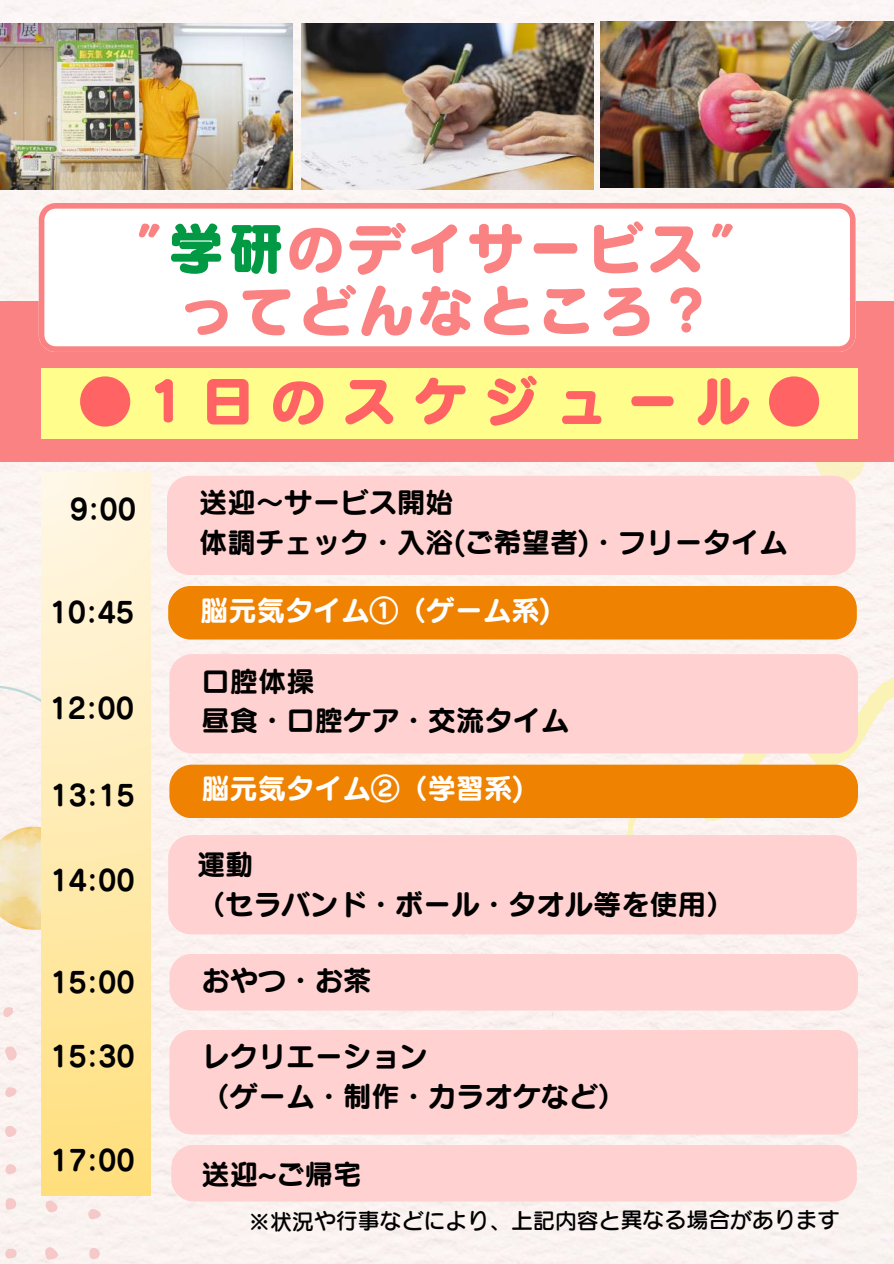
<style>
.page{position:relative;width:894px;height:1264px;background:#fff}
.page>*{position:absolute;margin:0;border:0;box-sizing:border-box;transform-origin:0 0}
.t1{font:55.8px "Canva Seurat Pro N EB";letter-spacing:.07em;color:#fa8282}
.t2{font:53.85px "Canva Seurat Pro N EB";letter-spacing:.315em;color:#ff6363}
.t3{font:28.35px/39.3px "Canva Seurat Pro N B";color:#000}
.t4{font:28.35px "Canva Seurat Pro N B";color:#fff}
.t5{font:21.9px "Canva Seurat Pro N DB";letter-spacing:-.005em;color:#000}
.s1{color:#029944}
</style>
<div class="page">
<div style="left:0;top:0;width:893px;height:1263px;background:#fbf3f1"></div>
<svg style="left:45px;top:1246px;width:13px;height:13px"></svg>
<svg style="left:5px;top:1046px;width:12px;height:14px"></svg>
<svg style="left:46px;top:1200px;width:12px;height:12px"></svg>
<svg style="left:88px;top:1208px;width:13px;height:11px"></svg>
<svg style="left:89px;top:1247px;width:11px;height:12px"></svg>
<svg style="left:6px;top:1197px;width:11px;height:12px"></svg>
<svg style="left:5px;top:1125px;width:12px;height:12px"></svg>
<svg style="left:5px;top:1248px;width:12px;height:10px"></svg>
<svg style="left:5px;top:1087px;width:12px;height:10px"></svg>
<svg style="left:5px;top:1164px;width:11px;height:10px"></svg>
<svg style="left:3px;top:1007px;width:10px;height:10px"></svg>
<svg style="left:601px;top:639px;width:292px;height:226px;fill:#fbf3f1"></svg>
<div style="left:815px;top:434px;width:49px;height:49px;background:linear-gradient(to right,#faf2c6,#faf1c3);border-radius:50%"></div>
<div style="left:0;top:685px;width:41px;height:141px;background:#fbf3f1"></div>
<div style="left:0;top:301px;width:893px;height:160px;background:#fa8282"></div>
<img style="left:0;top:826px;width:41px;height:103px">
<svg style="left:39px;top:203px;width:816px;height:148px"></svg>
<div style="left:41px;top:367px;width:816px;height:71px;background:#fffe8c"></div>
<img style="left:600px;top:21px;width:293px;height:166px">
<img style="left:301px;top:23px;width:292px;height:166px">
<img style="left:0;top:23px;width:293px;height:166px">
<div style="left:41px;top:472px;width:110px;height:722px;background:linear-gradient(to bottom,#fff7e7,#ffdf7c)"></div>
<div style="left:167px;top:476px;width:688px;height:99px;background:#ffd1d0;border-radius:22px"></div>
<div style="left:168px;top:586px;width:688px;height:53px;background:#ef8200;border-radius:22px"></div>
<div style="left:169px;top:654px;width:688px;height:99px;background:#ffd1d0;border-radius:22px"></div>
<div style="left:169px;top:764px;width:688px;height:54px;background:#ef8200;border-radius:22px"></div>
<div style="left:168px;top:835px;width:688px;height:99px;background:#ffd1d0;border-radius:22px"></div>
<div style="left:169px;top:953px;width:688px;height:57px;background:#ffd1d0;border-radius:22px"></div>
<div style="left:169px;top:1029px;width:688px;height:105px;background:#ffd1d0;border-radius:22px"></div>
<div style="left:171px;top:1144px;width:685px;height:57px;background:#ffd1d0;border-radius:22px"></div>
<h1 class="t1" style="left:134px;top:220px;width:604px">”<span class="s1">学研</span>のデイサービス”</h1>
<h1 class="t1" style="left:179px;top:283px;width:536px">ってどんなところ？</h1>
<h2 class="t2" style="left:78px;top:374px;width:744px">●1日のスケジュール●</h2>
<p class="t3" style="left:70px;top:490px;width:68px">9:00</p>
<p class="t3" style="left:49px;top:593px;width:86px">10:45</p>
<p class="t3" style="left:49px;top:688px;width:86px">12:00</p>
<p class="t3" style="left:50px;top:775px;width:86px">13:15</p>
<p class="t3" style="left:50px;top:861px;width:86px">14:00</p>
<p class="t3" style="left:50px;top:962px;width:86px">15:00</p>
<p class="t3" style="left:50px;top:1036px;width:86px">15:30</p>
<p class="t3" style="left:50px;top:1140px;width:86px">17:00</p>
<p class="t3" style="left:199px;top:482px;width:589px">送迎～サービス開始<br>体調チェック・入浴(ご希望者)・フリータイム</p>
<p class="t4" style="left:200px;top:595px;width:352px">脳元気タイム①（ゲーム系)</p>
<p class="t3" style="left:201px;top:661px;width:369px">口腔体操<br>昼食・口腔ケア・交流タイム</p>
<p class="t4" style="left:201px;top:774px;width:324px">脳元気タイム②（学習系)</p>
<p class="t3" style="left:197px;top:844px;width:539px">運動<br>（セラバンド・ボール・タオル等を使用）</p>
<p class="t3" style="left:201px;top:960px;width:171px">おやつ・お茶</p>
<p class="t3" style="left:201px;top:1036px;width:426px">レクリエーション<br>（ゲーム・制作・カラオケなど）</p>
<p class="t3" style="left:201px;top:1154px;width:161px">送迎~ご帰宅</p>
<p class="t5" style="left:248px;top:1209px;width:592px">※状況や行事などにより、上記内容と異なる場合があります</p>
</div>
